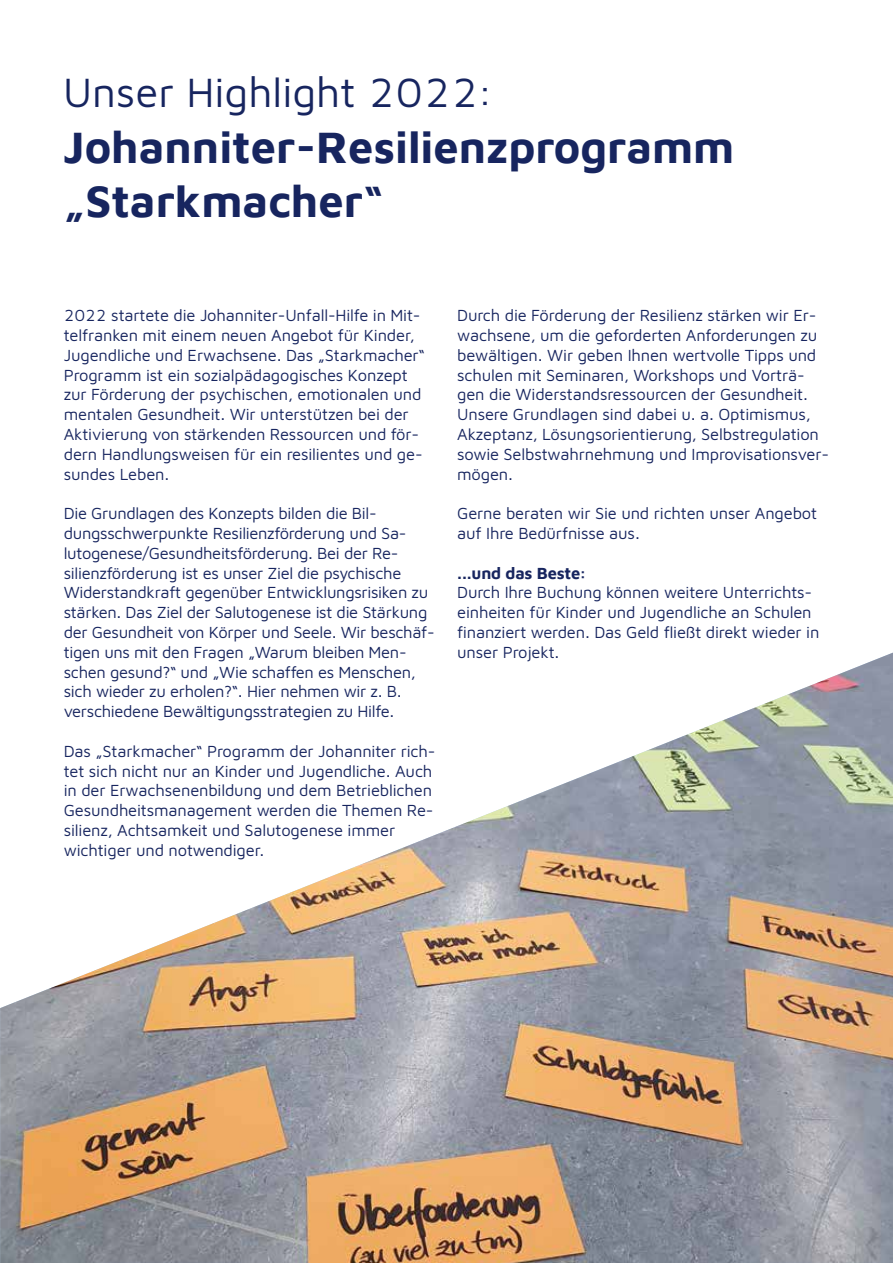
<style>
.page{position:relative;width:893px;height:1263px;background:#fff}
.page>*{position:absolute;margin:0;border:0;box-sizing:border-box;transform-origin:0 0}
.t1{font:700 45px/54px "Maven Johanniter";color:#17255f}
.t2{font:42px "Maven Johanniter";color:#17255f}
.t3{font:16.5px/19.8px "Maven Johanniter";letter-spacing:-.01em;color:#17255f}
.t4{font:700 16.5px "Maven Johanniter";letter-spacing:-.01em;color:#17255f}
</style>
<div class="page">
<img style="left:0;top:653px;width:893px;height:610px">
<h2 class="t2" style="left:63px;top:63px;width:430px">Unser Highlight 2022:</h2>
<h1 class="t1" style="left:63px;top:117px;width:673px">Johanniter-Resilienzprogramm „Starkmacher“</h1>
<p class="t3" style="left:64px;top:305px;width:363px">2022 startete die Johanniter-Unfall-Hilfe in Mit&shy;telfranken mit einem neuen Angebot für Kinder, Jugendliche und Erwachsene. Das „Starkmacher“ Programm ist ein sozialpädagogisches Konzept zur Förderung der psychischen, emotionalen und mentalen Gesundheit. Wir unterstützen bei der Aktivierung von stärkenden Ressourcen und för&shy;dern Handlungsweisen für ein resilientes und ge&shy;sundes Leben.</p>
<p class="t3" style="left:64px;top:503px;width:372px">Die Grundlagen des Konzepts bilden die Bil&shy;dungsschwerpunkte Resilienzförderung und Sa&shy;lutogenese/Gesundheitsförderung. Bei der Re&shy;silienzförderung ist es unser Ziel die psychische Widerstandkraft gegenüber Entwicklungsrisiken zu stärken. Das Ziel der Salutogenese ist die Stärkung der Gesundheit von Körper und Seele. Wir beschäf&shy;tigen uns mit den Fragen „Warum bleiben Men&shy;schen gesund?“ und „Wie schaffen es Menschen, sich wieder zu erholen?“. Hier nehmen wir z. B. verschiedene Bewältigungsstrategien zu Hilfe.</p>
<p class="t3" style="left:64px;top:740px;width:373px">Das „Starkmacher“ Programm der Johanniter rich&shy;tet sich nicht nur an Kinder und Jugendliche. Auch in der Erwachsenenbildung und dem Betrieblichen Gesundheitsmanagement werden die Themen Re&shy;silienz, Achtsamkeit und Salutogenese immer wichtiger und notwendiger.</p>
<p class="t3" style="left:457px;top:305px;width:373px">Durch die Förderung der Resilienz stärken wir Er&shy;wachsene, um die geforderten Anforderungen zu bewältigen. Wir geben Ihnen wertvolle Tipps und schulen mit Seminaren, Workshops und Vorträ&shy;gen die Widerstandsressourcen der Gesundheit.<br>Unsere Grundlagen sind dabei u. a. Optimismus, Akzeptanz, Lösungsorientierung, Selbstregulation sowie Selbstwahrnehmung und Improvisationsver&shy;mögen.</p>
<p class="t3" style="left:457px;top:503px;width:361px">Gerne beraten wir Sie und richten unser Angebot auf Ihre Bedürfnisse aus.</p>
<p class="t4" style="left:457px;top:561px;width:130px">...und das Beste:</p>
<p class="t3" style="left:457px;top:582px;width:364px">Durch Ihre Buchung können weitere Unterrichts&shy;einheiten für Kinder und Jugendliche an Schulen finanziert werden. Das Geld fließt direkt wieder in unser Projekt.</p>
</div>
